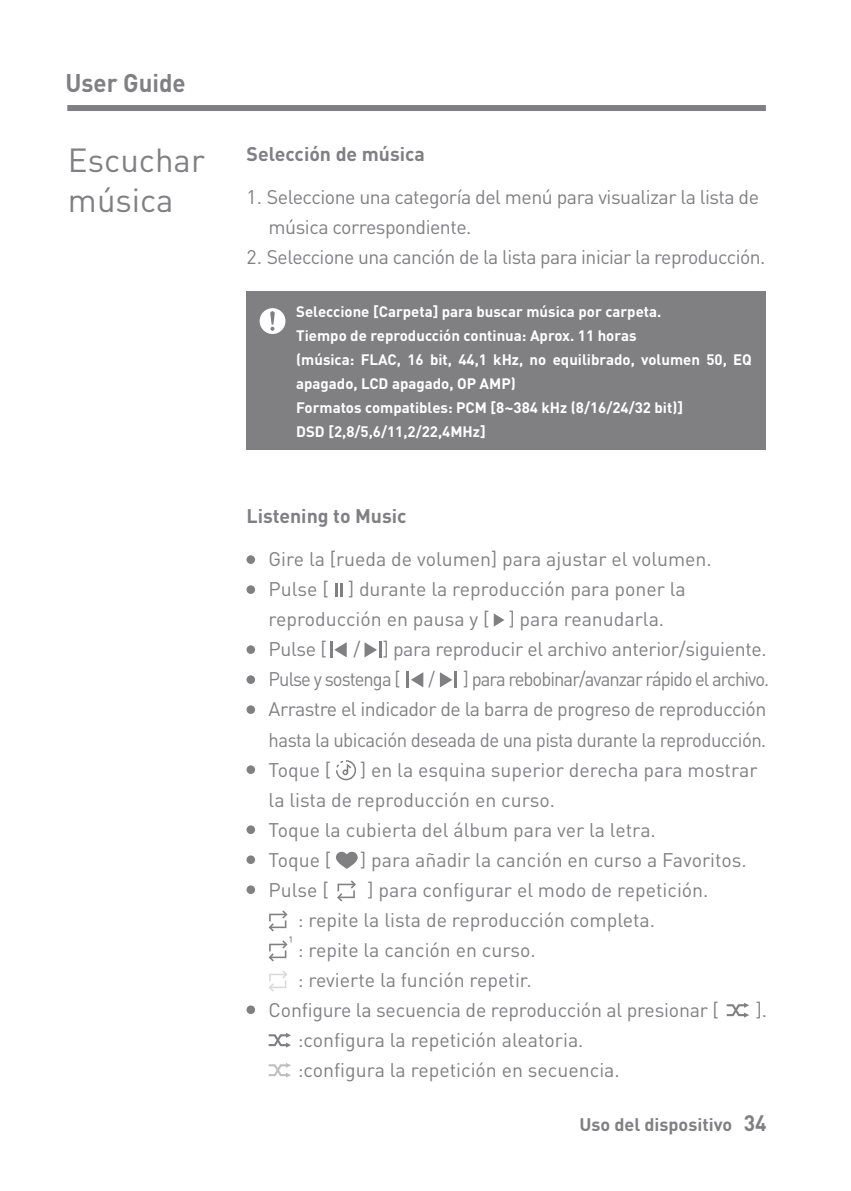
<style>
.page{position:relative;width:851px;height:1191px;background:#fff}
.page>*{position:absolute;margin:0;border:0;box-sizing:border-box;transform-origin:0 0}
.t1{font:33px/39.6px "DINOT";color:#808083}
.t2{font:700 25.2px "DINOT";color:#808083;scale:.95 1}
.t3{font:19.5px/30px "DINOT";letter-spacing:-.01em;color:#808083}
.t4{font:19.5px/30px "DINOT";letter-spacing:-.03em;color:#808083;scale:.94 1}
.t5{font:700 19.5px "DINOT";color:#808083}
.t6{font:19.5px "DINOT";letter-spacing:-.01em;color:#808083;scale:.94 1}
.t7{font:700 18px "DINOT";color:#808083}
.t8{font:700 15px/24px "DINOT";color:#fff}
.s1{font-size:22.2px}
</style>
<div class="page">
<div style="left:246px;top:855px;width:9px;height:9px;background:#808083;border-radius:50%"></div>
<div style="left:246px;top:885px;width:9px;height:9px;background:#808083;border-radius:50%"></div>
<div style="left:246px;top:765px;width:9px;height:9px;background:#808083;border-radius:50%"></div>
<div style="left:246px;top:1005px;width:9px;height:9px;background:#808083;border-radius:50%"></div>
<div style="left:246px;top:705px;width:9px;height:9px;background:#808083;border-radius:50%"></div>
<div style="left:246px;top:825px;width:9px;height:9px;background:#808083;border-radius:50%"></div>
<svg style="left:337px;top:880px;width:19px;height:21px"></svg>
<svg style="left:726px;top:1003px;width:23px;height:14px"></svg>
<svg style="left:268px;top:1033px;width:23px;height:14px"></svg>
<svg style="left:268px;top:1063px;width:23px;height:14px"></svg>
<svg style="left:336px;top:851px;width:21px;height:17px"></svg>
<svg style="left:268px;top:910px;width:23px;height:51px"></svg>
<svg style="left:269px;top:970px;width:18px;height:21px"></svg>
<svg style="left:336px;top:760px;width:21px;height:21px"></svg>
<svg style="left:493px;top:613px;width:11px;height:13px"></svg>
<div style="left:246px;top:645px;width:9px;height:9px;background:#808083;border-radius:50%"></div>
<div style="left:246px;top:675px;width:9px;height:9px;background:#808083;border-radius:50%"></div>
<svg style="left:364px;top:641px;width:17px;height:17px"></svg>
<svg style="left:330px;top:641px;width:17px;height:17px"></svg>
<svg style="left:440px;top:671px;width:16px;height:17px"></svg>
<svg style="left:406px;top:671px;width:17px;height:17px"></svg>
<div style="left:246px;top:555px;width:9px;height:9px;background:#808083;border-radius:50%"></div>
<div style="left:246px;top:585px;width:9px;height:9px;background:#808083;border-radius:50%"></div>
<svg style="left:335px;top:583px;width:7px;height:13px"></svg>
<div style="left:67px;top:105px;width:698px;height:6px;background:#808083"></div>
<div style="left:246px;top:291px;width:519px;height:158px;background:#808083"></div>
<svg style="left:259px;top:308px;width:26px;height:26px"></svg>
<p class="t2" style="left:65px;top:66px;width:128px">User Guide</p>
<p class="t1" style="left:68px;top:140px;width:138px">Escuchar música</p>
<p class="t5" style="left:246px;top:142px;width:180px">Selección de música</p>
<p class="t3" style="left:268px;top:182px;width:492px;text-indent:-22px">1. Seleccione una categoría del menú para visualizar la lista de música correspondiente.</p>
<p class="t3" style="left:246px;top:242px;width:520px">2. Seleccione una canción de la lista para iniciar la reproducción.</p>
<p class="t8" style="left:296px;top:299px;width:457px">Seleccione [Carpeta] para buscar música por carpeta.<br>Tiempo de reproducción continua: Aprox. 11 horas<br>(música: FLAC, 16 bit, 44,1 kHz, no equilibrado, volumen 50, EQ apagado, LCD apagado, OP AMP)<br>Formatos compatibles: PCM [8~384 kHz (8/16/24/32 bit)]<br>DSD [2,8/5,6/11,2/22,4MHz]</p>
<p class="t5" style="left:246px;top:503px;width:162px">Listening to Music</p>
<p class="t3" style="left:268px;top:544px;width:444px">Gire la [rueda de volumen] para ajustar el volumen.<br>Pulse [ ] durante la reproducción para poner la reproducción en pausa y [ ] para reanudarla.<br>Pulse [</p>
<p class="t3" style="left:268px;top:634px;width:499px;text-indent:85px">/ ] para reproducir el archivo anterior/siguiente.<br>Pulse y sostenga [</p>
<p class="t4" style="left:268px;top:664px;width:534px;text-indent:194px">] para rebobinar/avanzar rápido el archivo.<br>Arrastre el indicador de la barra de progreso de reproducción hasta la ubicación deseada de una pista durante la reproducción.<br>Toque [</p>
<p class="t6" style="left:428px;top:667px;width:8px">/</p>
<p class="t3" style="left:268px;top:754px;width:490px;text-indent:91px">] en la esquina superior derecha para mostrar la lista de reproducción en curso.<br>Toque la cubierta del álbum para ver la letra.<br>Toque [</p>
<p class="t3" style="left:360px;top:844px;width:388px">] para añadir la canción en curso a Favoritos.</p>
<p class="t3" style="left:268px;top:874px;width:61px">Pulse [</p>
<p class="t3" style="left:367px;top:874px;width:342px">] para configurar el modo de repetición.</p>
<p class="t3" style="left:298px;top:904px;width:359px">: repite la lista de reproducción completa.</p>
<p class="t3" style="left:298px;top:934px;width:239px">: repite la canción en curso.</p>
<p class="t3" style="left:298px;top:964px;width:235px">: revierte la función repetir.</p>
<p class="t3" style="left:268px;top:994px;width:451px">Configure la secuencia de reproducción al presionar [</p>
<p class="t3" style="left:755px;top:994px;width:13px">].</p>
<p class="t3" style="left:298px;top:1024px;width:323px">:configura la repetición aleatoria. :configura la repetición en secuencia.</p>
<p class="t7" style="left:579px;top:1112px;width:188px">Uso del dispositivo <span class="s1">34</span></p>
</div>
